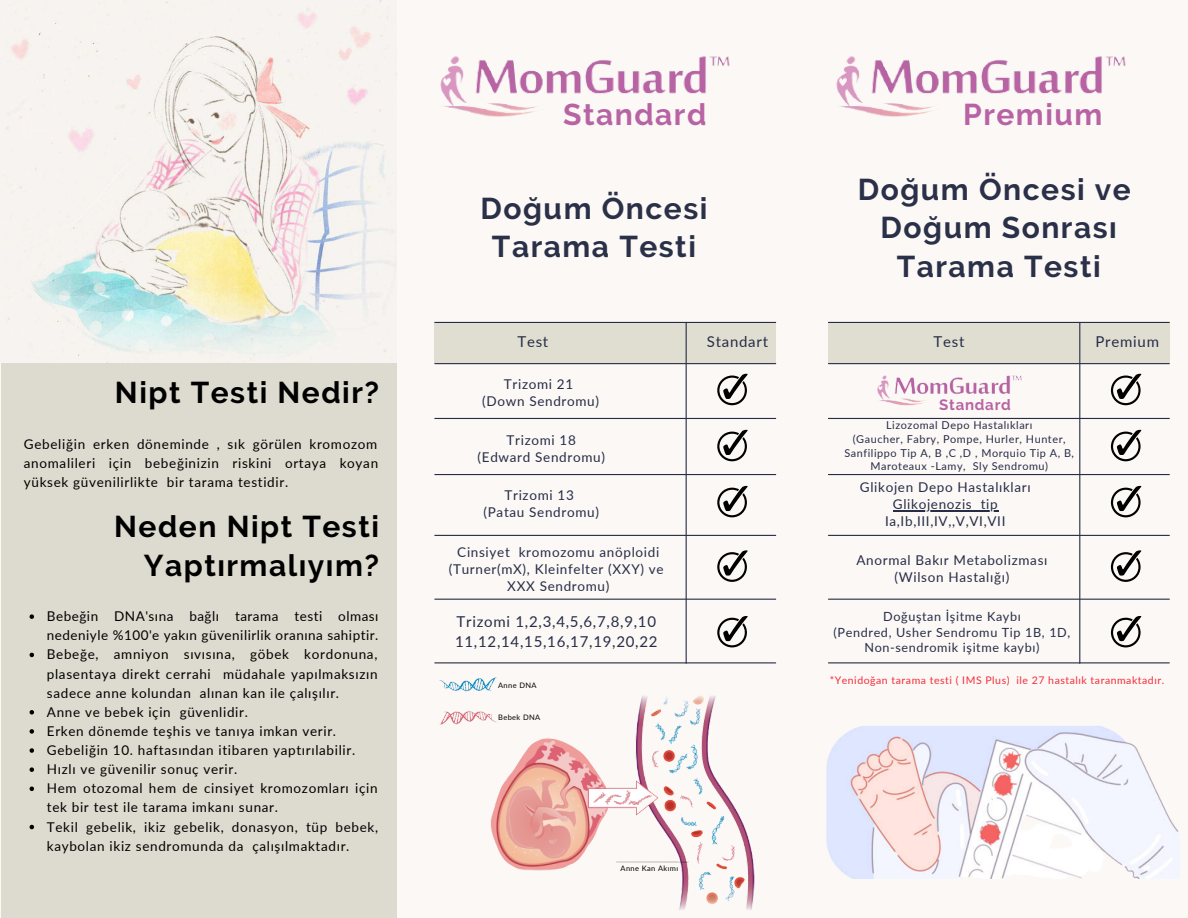
<style>
.page{position:relative;width:1188px;height:918px;background:#fbf8f5}
.page>*{position:absolute;margin:0;border:0;box-sizing:border-box;transform-origin:0 0}
.t1{font:700 30px/38.2px "Raleway";letter-spacing:.05em;color:#2b3049;text-align:center}
.t2{font:700 30px/38.2px "Raleway";letter-spacing:.05em;color:#000;text-align:right}
.t3{font:700 30px "Raleway";letter-spacing:.05em;color:#b863a4}
.t4{font:15px/19.2px "Lato";letter-spacing:.05em;color:#282d47}
.t5{font:700 15px "Raleway";letter-spacing:.05em;color:#b863a4}
.t6{font:13.5px/19.2px "Lato";letter-spacing:.05em;color:#000;text-align:justify}
.t7{font:13.5px/16.8px "Lato";letter-spacing:.05em;color:#282d47;text-align:center}
.t8{font:12.6px/15.8px "Lato";letter-spacing:.05em;color:#282d47;text-align:center}
.t9{font:10.95px/13.6px "Lato";letter-spacing:.05em;color:#282d47;text-align:center}
.t10{font:10.5px "Lato";letter-spacing:.05em;color:#f52d3b}
.t11{font:7.5px "Lato";letter-spacing:.05em;color:#000}
</style>
<div class="page">
<div style="left:1px;top:0;width:396px;height:917px;background:#dddbcf"></div>
<img style="left:836px;top:56px;width:290px;height:61px">
<div style="left:434px;top:322px;width:342px;height:40px;background:#e0ded1"></div>
<hr style="left:435px;top:322px;width:341px;height:1px;background:#282d47">
<hr style="left:435px;top:362px;width:341px;height:1px;background:#e0ded1">
<hr style="left:435px;top:418px;width:341px;height:1px;background:#282d47">
<hr style="left:435px;top:474px;width:341px;height:1px;background:#282d47">
<hr style="left:686px;top:322px;width:1px;height:341px;background:#282d47">
<hr style="left:435px;top:535px;width:341px;height:1px;background:#282d47">
<hr style="left:435px;top:599px;width:341px;height:1px;background:#282d47">
<hr style="left:435px;top:662px;width:341px;height:1px;background:#282d47">
<svg style="left:717px;top:374px;width:31px;height:31px"></svg>
<svg style="left:717px;top:430px;width:31px;height:31px"></svg>
<svg style="left:717px;top:486px;width:31px;height:31px"></svg>
<svg style="left:717px;top:550px;width:31px;height:32px"></svg>
<svg style="left:717px;top:616px;width:31px;height:31px"></svg>
<hr style="left:435px;top:363px;width:341px;height:1px;background:#282d47">
<img style="left:440px;top:56px;width:290px;height:61px">
<div style="left:828px;top:322px;width:342px;height:40px;background:#e0ded1"></div>
<hr style="left:828px;top:322px;width:341px;height:1px;background:#282d47">
<hr style="left:828px;top:362px;width:341px;height:1px;background:#e0ded1">
<hr style="left:828px;top:418px;width:341px;height:1px;background:#282d47">
<hr style="left:828px;top:474px;width:341px;height:1px;background:#282d47">
<hr style="left:1079px;top:322px;width:1px;height:341px;background:#282d47">
<hr style="left:828px;top:535px;width:341px;height:1px;background:#282d47">
<hr style="left:828px;top:599px;width:341px;height:1px;background:#282d47">
<hr style="left:828px;top:662px;width:341px;height:1px;background:#282d47">
<svg style="left:1111px;top:374px;width:30px;height:31px"></svg>
<svg style="left:1111px;top:430px;width:30px;height:31px"></svg>
<svg style="left:1111px;top:486px;width:30px;height:31px"></svg>
<svg style="left:1111px;top:550px;width:30px;height:32px"></svg>
<svg style="left:1111px;top:616px;width:30px;height:31px"></svg>
<hr style="left:828px;top:363px;width:341px;height:1px;background:#282d47">
<img style="left:869px;top:364px;width:171px;height:42px">
<img style="left:1px;top:0;width:396px;height:362px">
<img style="left:826px;top:726px;width:353px;height:153px">
<img style="left:434px;top:663px;width:71px;height:18px">
<img style="left:439px;top:681px;width:316px;height:229px">
<hr style="left:893px;top:510px;width:79px;height:2px;background:#282d47">
<svg style="left:972px;top:510px;width:26px;height:2px"></svg>
<svg style="left:30px;top:614px;width:4px;height:5px"></svg>
<svg style="left:30px;top:653px;width:4px;height:4px"></svg>
<svg style="left:30px;top:710px;width:4px;height:5px"></svg>
<svg style="left:30px;top:729px;width:4px;height:5px"></svg>
<svg style="left:30px;top:748px;width:4px;height:5px"></svg>
<svg style="left:30px;top:767px;width:4px;height:5px"></svg>
<svg style="left:30px;top:787px;width:4px;height:4px"></svg>
<svg style="left:30px;top:825px;width:4px;height:4px"></svg>
<h1 class="t2" style="left:115px;top:374px;width:266px">Nipt Testi Nedir?</h1>
<p class="t6" style="left:24px;top:434px;width:356px">Gebeliğin erken döneminde , sık görülen kromozom anomalileri için bebeğinizin riskini ortaya koyan yüksek güvenilirlikte bir tarama testidir.</p>
<h1 class="t2" style="left:114px;top:508px;width:266px">Neden Nipt Testi<br>Yaptırmalıyım?</h1>
<p class="t6" style="left:47px;top:606px;width:333px;text-align:left">Bebeğin DNA'sına bağlı tarama testi olması nedeniyle %100'e yakın güvenilirlik oranına sahiptir.<br>Bebeğe, amniyon sıvısına, göbek kordonuna, plasentaya direkt cerrahi müdahale yapılmaksızın sadece anne kolundan alınan kan ile çalışılır.<br>Anne ve bebek için güvenlidir.<br>Erken dönemde teşhis ve tanıya imkan verir.<br>Gebeliğin 10. haftasından itibaren yaptırılabilir.<br>Hızlı ve güvenilir sonuç verir.<br>Hem otozomal hem de cinsiyet kromozomları için tek bir test ile tarama imkanı sunar.<br>Tekil gebelik, ikiz gebelik, donasyon, tüp bebek, kaybolan ikiz sendromunda da çalışılmaktadır.</p>
<h1 class="t3" style="left:563px;top:97px;width:145px">Standard</h1>
<h1 class="t3" style="left:963px;top:97px;width:141px">Premium</h1>
<h1 class="t1" style="left:480px;top:189px;width:229px">Doğum Öncesi<br>Tarama Testi</h1>
<p class="t4" style="left:517px;top:332px;width:32px">Test</p>
<p class="t4" style="left:707px;top:332px;width:63px">Standart</p>
<p class="t7" style="left:482px;top:375px;width:118px">Trizomi 21<br>(Down Sendromu)</p>
<p class="t7" style="left:478px;top:431px;width:129px">Trizomi 18<br>(Edward Sendromu)</p>
<p class="t7" style="left:484px;top:487px;width:117px">Trizomi 13<br>(Patau Sendromu)</p>
<p class="t7" style="left:449px;top:543px;width:216px">Cinsiyet kromozomu anöploidi (Turner(mX), Kleinfelter (XXY) ve<br>XXX Sendromu)</p>
<p class="t4" style="left:455px;top:612px;width:204px">Trizomi 1,2,3,4,5,6,7,8,9,10<br>11,12,14,15,16,17,19,20,22</p>
<p class="t11" style="left:498px;top:680px;width:40px">Anne DNA</p>
<p class="t11" style="left:498px;top:713px;width:44px">Bebek DNA</p>
<p class="t11" style="left:621px;top:863px;width:59px">Anne Kan Akımı</p>
<h1 class="t1" style="left:858px;top:170px;width:275px">Doğum Öncesi ve<br>Doğum Sonrası<br>Tarama Testi</h1>
<p class="t4" style="left:934px;top:332px;width:32px">Test</p>
<p class="t4" style="left:1096px;top:332px;width:65px">Premium</p>
<p class="t5" style="left:939px;top:396px;width:73px">Standard</p>
<p class="t9" style="left:844px;top:418px;width:231px">Lizozomal Depo Hastalıkları<br>(Gaucher, Fabry, Pompe, Hurler, Hunter, Sanfilippo Tip A, B ,C ,D , Morquio Tip A, B, Maroteaux -Lamy, Sly Sendromu)</p>
<p class="t7" style="left:860px;top:479px;width:172px">Glikojen Depo Hastalıkları<br>Glikojenozis tip<br>Ia,Ib,III,IV,,V,VI,VII</p>
<p class="t7" style="left:856px;top:552px;width:193px">Anormal Bakır Metabolizması (Wilson Hastalığı)</p>
<p class="t8" style="left:834px;top:608px;width:238px">Doğuştan İşitme Kaybı<br>(Pendred, Usher Sendromu Tip 1B, 1D,<br>Non-sendromik işitme kaybı)</p>
<p class="t10" style="left:830px;top:673px;width:336px">*Yenidoğan tarama testi ( IMS Plus) ile 27 hastalık taranmaktadır.</p>
</div>
